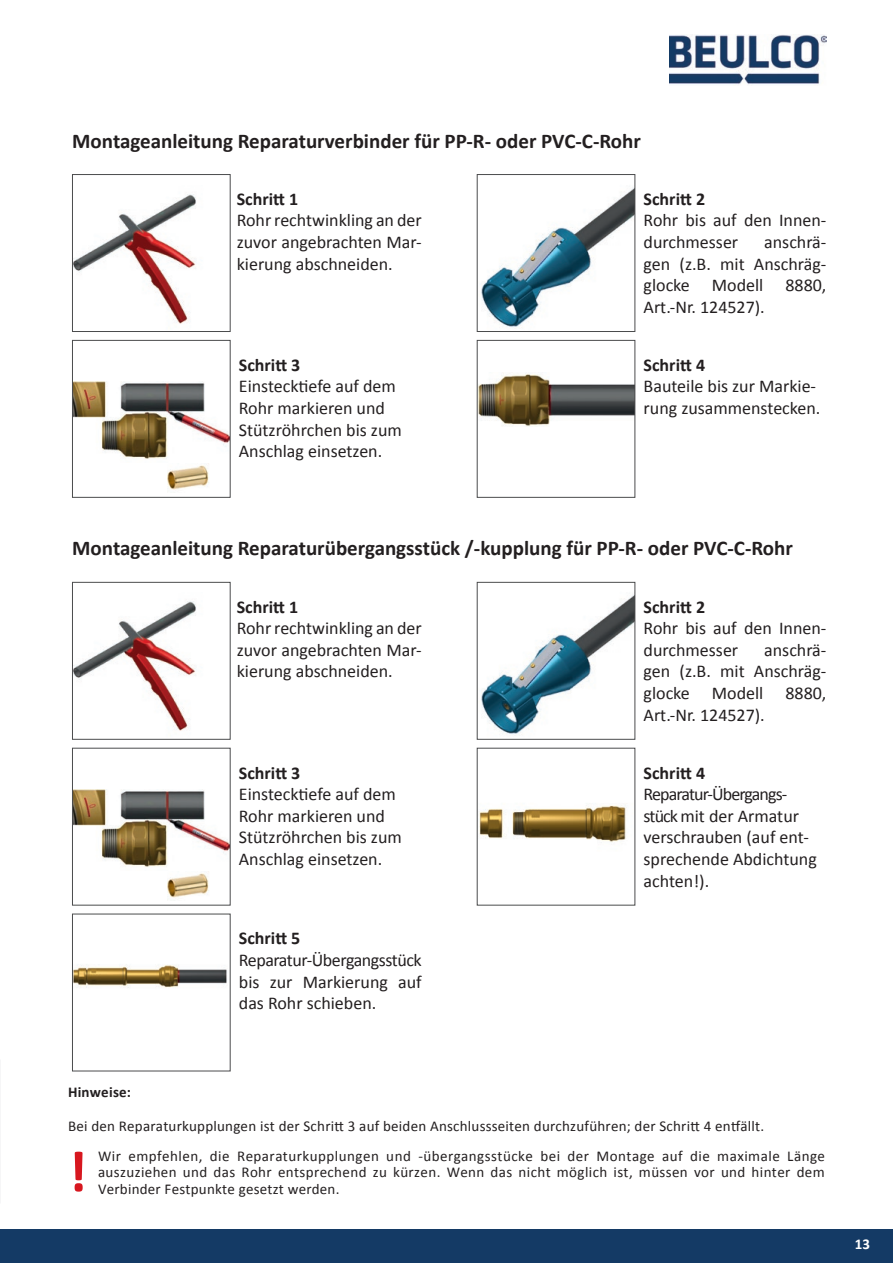
<style>
.page{position:relative;width:893px;height:1263px;background:#fff}
.page>*{position:absolute;margin:0;border:0;box-sizing:border-box;transform-origin:0 0}
.t1{font:700 58.5px "Calibri";color:#d7171f}
.t2{font:700 21px "Calibri";color:#231f20}
.t3{font:18px/21.6px "Calibri";color:#231f20}
.t4{font:700 18px "Calibri";color:#231f20}
.t5{font:15px/29.5px "Calibri";letter-spacing:.025em;color:#231f20}
.t6{font:700 15px "Calibri";letter-spacing:.015em;color:#231f20}
.t7{font:700 15px "Calibri";color:#fff}
</style>
<div class="page">
<div style="left:0;top:1229px;width:893px;height:34px;background:#143a65"></div>
<img style="left:670px;top:34px;width:157px;height:51px">
<img style="left:74px;top:194px;width:122px;height:130px">
<div style="left:72px;top:174px;width:158px;height:158px;border:1px solid #4b4c4d"></div>
<img style="left:481px;top:188px;width:152px;height:140px">
<div style="left:477px;top:174px;width:158px;height:158px;border:1px solid #4b4c4d"></div>
<img style="left:74px;top:382px;width:154px;height:77px">
<div style="left:72px;top:340px;width:158px;height:157px;border:1px solid #4b4c4d"></div>
<img style="left:479px;top:373px;width:154px;height:54px">
<div style="left:477px;top:340px;width:158px;height:157px;border:1px solid #4b4c4d"></div>
<img style="left:167px;top:463px;width:42px;height:29px">
<img style="left:74px;top:601px;width:122px;height:130px">
<div style="left:72px;top:582px;width:158px;height:157px;border:1px solid #4b4c4d"></div>
<img style="left:481px;top:595px;width:152px;height:140px">
<div style="left:477px;top:582px;width:158px;height:157px;border:1px solid #4b4c4d"></div>
<img style="left:74px;top:789px;width:154px;height:78px">
<div style="left:72px;top:748px;width:158px;height:157px;border:1px solid #4b4c4d"></div>
<img style="left:479px;top:805px;width:147px;height:37px">
<div style="left:477px;top:748px;width:158px;height:157px;border:1px solid #4b4c4d"></div>
<img style="left:74px;top:964px;width:153px;height:24px">
<img style="left:167px;top:871px;width:42px;height:29px">
<p class="t2" style="left:72px;top:127px;width:570px">Montageanleitung Reparaturverbinder für PP-R- oder PVC-C-Rohr</p>
<p class="t4" style="left:237px;top:187px;width:63px">Schritt 1</p>
<p class="t3" style="left:237px;top:210px;width:186px;text-align:justify">Rohr rechtwinkling an der zuvor angebrachten Mar&shy;kierung abschneiden.</p>
<p class="t4" style="left:239px;top:353px;width:63px">Schritt 3</p>
<p class="t3" style="left:239px;top:376px;width:164px">Einstecktiefe auf dem<br>Rohr markieren und<br>Stützröhrchen bis zum<br>Anschlag einsetzen.</p>
<p class="t4" style="left:644px;top:187px;width:63px">Schritt 2</p>
<p class="t3" style="left:644px;top:210px;width:184px">Rohr bis auf den Innen&shy;durchmesser</p>
<p class="t3" style="left:644px;top:231px;width:184px;text-align:justify;text-indent:121px">anschrä&shy;gen (z.B. mit Anschräg&shy;glocke Modell 8880, Art.-Nr. 124527).</p>
<p class="t4" style="left:644px;top:353px;width:63px">Schritt 4</p>
<p class="t3" style="left:644px;top:376px;width:178px">Bauteile bis zur Markie&shy;rung zusammenstecken.</p>
<p class="t2" style="left:72px;top:535px;width:722px">Montageanleitung Reparaturübergangsstück /-kupplung für PP-R- oder PVC-C-Rohr</p>
<p class="t4" style="left:237px;top:595px;width:63px">Schritt 1</p>
<p class="t3" style="left:237px;top:617px;width:186px;text-align:justify">Rohr rechtwinkling an der zuvor angebrachten Mar&shy;kierung abschneiden.</p>
<p class="t4" style="left:239px;top:761px;width:63px">Schritt 3</p>
<p class="t3" style="left:239px;top:783px;width:164px">Einstecktiefe auf dem<br>Rohr markieren und<br>Stützröhrchen bis zum<br>Anschlag einsetzen.</p>
<p class="t4" style="left:239px;top:927px;width:63px">Schritt 5</p>
<p class="t3" style="left:239px;top:949px;width:184px;text-align:justify">Reparatur-Übergangsstück bis zur Markierung auf das Rohr schieben.</p>
<p class="t4" style="left:644px;top:595px;width:63px">Schritt 2</p>
<p class="t3" style="left:644px;top:617px;width:184px">Rohr bis auf den Innen&shy;durchmesser</p>
<p class="t3" style="left:644px;top:639px;width:184px;text-align:justify;text-indent:121px">anschrä&shy;gen (z.B. mit Anschräg&shy;glocke Modell 8880, Art.-Nr. 124527).</p>
<p class="t4" style="left:644px;top:761px;width:63px">Schritt 4</p>
<p class="t3" style="left:644px;top:783px;width:175px">Reparatur-Übergangs&shy;stück mit der Armatur verschrauben (auf ent&shy;sprechende Abdichtung achten!).</p>
<p class="t6" style="left:68px;top:1083px;width:65px">Hinweise:</p>
<p class="t5" style="left:98px;top:1111px;width:728px;text-indent:-30px">Bei den Reparaturkupplungen ist der Schritt 3 auf beiden Anschlussseiten durchzuführen; der Schritt 4 entfällt.<br>Wir empfehlen, die Reparaturkupplungen und -übergangsstücke bei der Montage auf die maximale Länge</p>
<p class="t5" style="left:98px;top:1157px;width:728px">auszuziehen und das Rohr entsprechend zu kürzen. Wenn das nicht möglich ist, müssen vor und hinter dem</p>
<h1 class="t1" style="left:68px;top:1134px;width:21px">!</h1>
<p class="t5" style="left:98px;top:1174px;width:243px">Verbinder Festpunkte gesetzt werden.</p>
<p class="t7" style="left:855px;top:1234px;width:17px">13</p>
</div>
